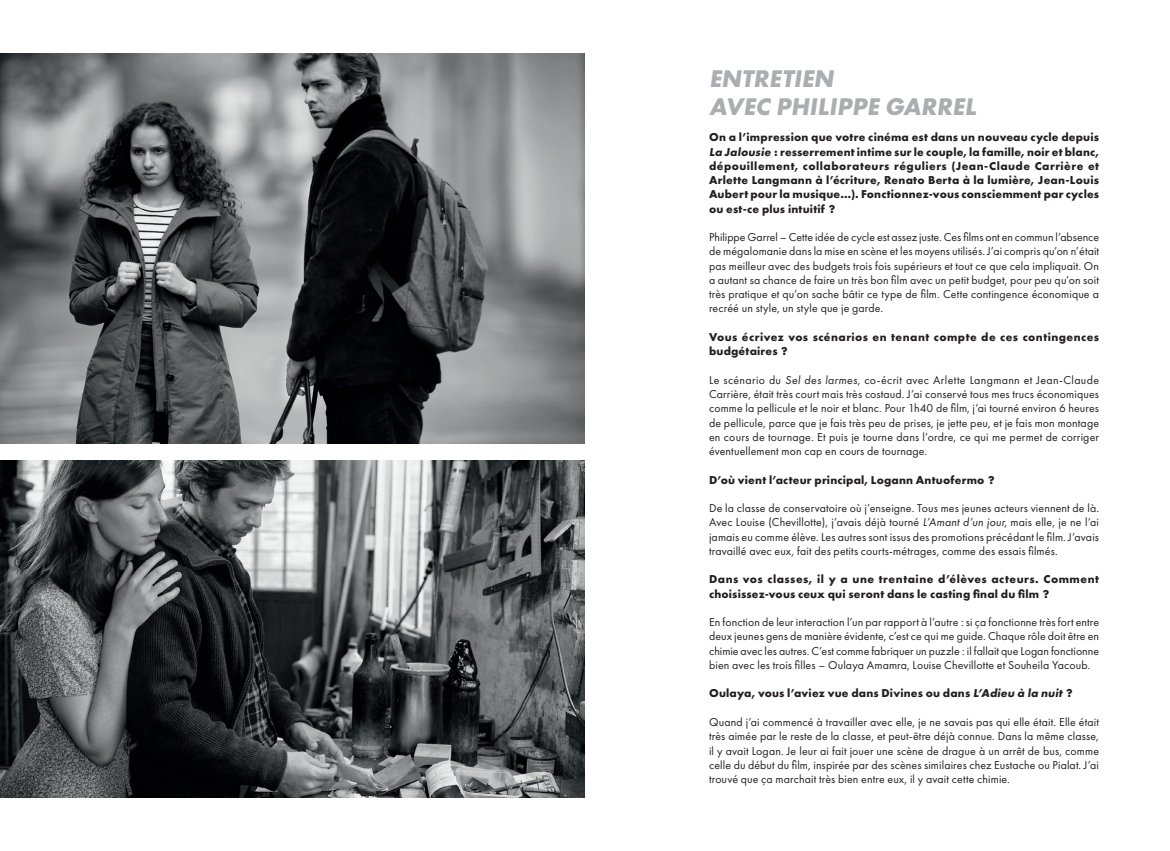
<style>
.page{position:relative;width:1170px;height:851px;background:#fff}
.page>*{position:absolute;margin:0;border:0;box-sizing:border-box;transform-origin:0 0}
.t1{font:700 25px/27.5px "Futura PT";color:#acadb1}
.t2{font:11.88px/14.2px "Futura PT";letter-spacing:.01em;color:#231f20;text-align:justify}
.t3{font:700 11.88px/14.2px "Futura PT";letter-spacing:.015em;color:#231f20;text-align:justify}
.t4{font:700 11.88px/14.2px "Futura PT";letter-spacing:.035em;color:#231f20}
.s1{font-style:italic}
</style>
<div class="page">
<img style="left:0;top:461px;width:585px;height:336px">
<img style="left:0;top:53px;width:585px;height:390px">
<h1 class="t1" style="left:709px;top:64px;width:273px">ENTRETIEN<br>AVEC PHILIPPE GARREL</h1>
<p class="t3" style="left:709px;top:130px;width:391px">On a l’impression que votre cinéma est dans un nouveau cycle depuis La Jalousie : resserrement intime sur le couple, la famille, noir et blanc, dépouillement, collaborateurs réguliers (Jean-Claude Carrière et Arlette Langmann à l’écriture, Renato Berta à la lumière, Jean-Louis Aubert pour la musique…). Fonctionnez-vous consciemment par cycles ou est-ce plus intuitif ?</p>
<p class="t2" style="left:709px;top:230px;width:391px">Philippe Garrel – Cette idée de cycle est assez juste. Ces films ont en commun l’absence de mégalomanie dans la mise en scène et les moyens utilisés. J’ai compris qu’on n’était pas meilleur avec des budgets trois fois supérieurs et tout ce que cela impliquait. On a autant sa chance de faire un très bon film avec un petit budget, pour peu qu’on soit très pratique et qu’on sache bâtir ce type de film. Cette contingence économique a recréé un style, un style que je garde.</p>
<p class="t4" style="left:709px;top:329px;width:391px">Vous écrivez vos scénarios en tenant compte de ces contingences budgétaires ?</p>
<p class="t2" style="left:709px;top:372px;width:391px">Le scénario du <span class="s1">Sel des larmes</span>, co-écrit avec Arlette Langmann et Jean-Claude Carrière, était très court mais très costaud. J’ai conservé tous mes trucs économiques comme la pellicule et le noir et blanc. Pour 1h40 de film, j’ai tourné environ 6 heures de pellicule, parce que je fais très peu de prises, je jette peu, et je fais mon montage en cours de tournage. Et puis je tourne dans l’ordre, ce qui me permet de corriger éventuellement mon cap en cours de tournage.</p>
<p class="t3" style="left:709px;top:472px;width:287px">D’où vient l’acteur principal, Logann Antuofermo ?</p>
<p class="t2" style="left:709px;top:501px;width:391px">De la classe de conservatoire où j’enseigne. Tous mes jeunes acteurs viennent de là.<br>Avec Louise (Chevillotte), j’avais déjà tourné <span class="s1">L’Amant d’un jour</span>, mais elle, je ne l’ai jamais eu comme élève. Les autres sont issus des promotions précédant le film. J’avais travaillé avec eux, fait des petits courts-métrages, comme des essais filmés.</p>
<p class="t3" style="left:709px;top:572px;width:391px">Dans vos classes, il y a une trentaine d’élèves acteurs. Comment choisissez-vous ceux qui seront dans le casting final du film ?</p>
<p class="t2" style="left:709px;top:615px;width:391px">En fonction de leur interaction l’un par rapport à l’autre : si ça fonctionne très fort entre deux jeunes gens de manière évidente, c’est ce qui me guide. Chaque rôle doit être en chimie avec les autres. C’est comme fabriquer un puzzle : il fallait que Logan fonctionne bien avec les trois filles – Oulaya Amamra, Louise Chevillotte et Souheila Yacoub.</p>
<p class="t3" style="left:709px;top:686px;width:365px">Oulaya, vous l’aviez vue dans Divines ou dans L’Adieu à la nuit ?</p>
<p class="t2" style="left:709px;top:714px;width:391px">Quand j’ai commencé à travailler avec elle, je ne savais pas qui elle était. Elle était très aimée par le reste de la classe, et peut-être déjà connue. Dans la même classe, il y avait Logan. Je leur ai fait jouer une scène de drague à un arrêt de bus, comme celle du début du film, inspirée par des scènes similaires chez Eustache ou Pialat. J’ai trouvé que ça marchait très bien entre eux, il y avait cette chimie.</p>
</div>
